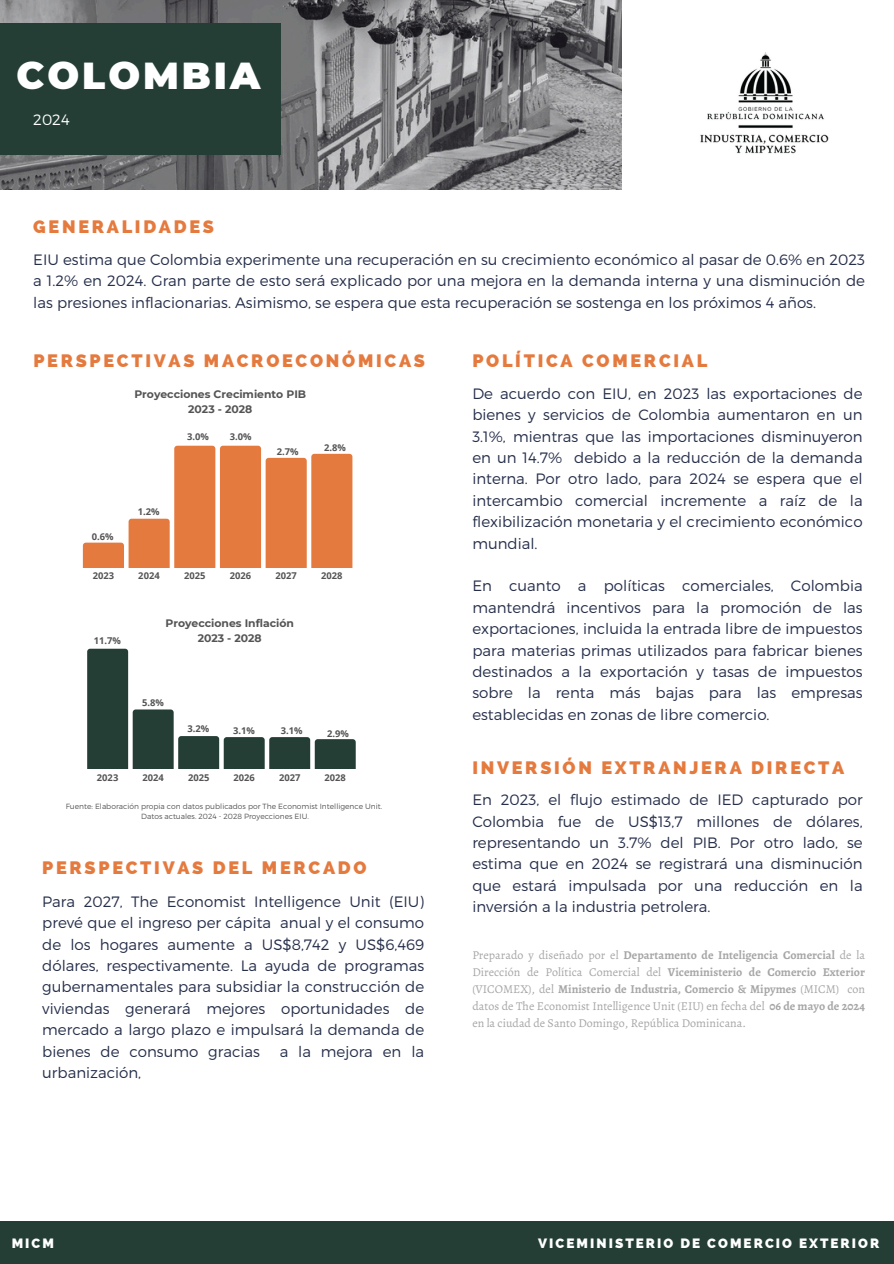
<style>
.page{position:relative;width:894px;height:1264px;background:#fff}
.page>*{position:absolute;margin:0;border:0;box-sizing:border-box;transform-origin:0 0}
.t1{font:900 37.5px "Montserrat";letter-spacing:.08em;color:#fff}
.t2{font:800 18px "Raleway";letter-spacing:.15em;color:#e57a3e}
.t3{font:300 15px/21.3px "Montserrat";color:#252e4a;text-align:justify}
.t4{font:300 15px "Montserrat";color:#fff}
.t5{font:800 13.5px "Raleway";letter-spacing:.15em;color:#fff}
.t6{font:12px/17px "Alegreya";color:#a6a6a6;text-align:justify}
.t7{font:700 10.8px/14.9px "Montserrat";color:#545454;text-align:center}
.t8{font:700 9.3px "Open Sans";color:#545454}
.t9{font:300 7.5px "Montserrat";color:#545454}
.s1{font-weight:700}
</style>
<div class="page">
<img style="left:0;top:0;width:621px;height:189px">
<div style="left:0;top:24px;width:280px;height:131px;background:#243e36"></div>
<svg style="left:83px;top:445px;width:269px;height:122px"></svg>
<svg style="left:87px;top:648px;width:268px;height:120px"></svg>
<img style="left:700px;top:52px;width:129px;height:102px">
<div style="left:0;top:1221px;width:893px;height:42px;background:#243e36"></div>
<h3 class="t1" style="left:16px;top:52px;width:245px">COLOMBIA</h3>
<p class="t4" style="left:33px;top:110px;width:38px">2024</p>
<h3 class="t2" style="left:33px;top:216px;width:182px">GENERALIDADES</h3>
<h2 class="t3" style="left:33px;top:248px;width:833px">EIU estima que Colombia experimente una recuperación en su crecimiento económico al pasar de 0.6% en 2023 a 1.2% en 2024. Gran parte de esto será explicado por una mejora en la demanda interna y una disminución de las presiones inflacionarias. Asimismo, se espera que esta recuperación se sostenga en los próximos 4 años.</h2>
<h2 class="t2" style="left:33px;top:350px;width:393px">PERSPECTIVAS MACROECONÓMICAS</h2>
<h5 class="t7" style="left:134px;top:387px;width:173px">Proyecciones Crecimiento PIB<br>2023 - 2028</h5>
<p class="t8" style="left:92px;top:530px;width:23px">0.6%</p>
<p class="t8" style="left:138px;top:505px;width:23px">1.2%</p>
<p class="t8" style="left:187px;top:430px;width:23px">3.0%</p>
<p class="t8" style="left:230px;top:430px;width:23px">3.0%</p>
<h3 class="t8" style="left:277px;top:445px;width:23px">2.7%</h3>
<p class="t8" style="left:324px;top:441px;width:23px">2.8%</p>
<p class="t8" style="left:93px;top:569px;width:23px">2023</p>
<p class="t8" style="left:138px;top:569px;width:23px">2024</p>
<p class="t8" style="left:184px;top:569px;width:23px">2025</p>
<p class="t8" style="left:230px;top:569px;width:23px">2026</p>
<p class="t8" style="left:275px;top:569px;width:23px">2027</p>
<p class="t8" style="left:321px;top:569px;width:23px">2028</p>
<p class="t7" style="left:165px;top:615px;width:130px">Proyecciones Inflación</p>
<h5 class="t8" style="left:94px;top:634px;width:29px">11.7%</h5>
<p class="t7" style="left:198px;top:630px;width:66px">2023 - 2028</p>
<p class="t8" style="left:142px;top:696px;width:23px">5.8%</p>
<p class="t8" style="left:187px;top:722px;width:23px">3.2%</p>
<p class="t8" style="left:233px;top:724px;width:23px">3.1%</p>
<p class="t8" style="left:280px;top:724px;width:23px">3.1%</p>
<p class="t8" style="left:327px;top:727px;width:23px">2.9%</p>
<p class="t8" style="left:97px;top:770px;width:23px">2023</p>
<p class="t8" style="left:142px;top:770px;width:23px">2024</p>
<p class="t8" style="left:188px;top:770px;width:23px">2025</p>
<p class="t8" style="left:233px;top:770px;width:23px">2026</p>
<p class="t8" style="left:279px;top:770px;width:23px">2027</p>
<p class="t8" style="left:324px;top:770px;width:23px">2028</p>
<h2 class="t9" style="left:66px;top:801px;width:318px">Fuente: Elaboración propia con datos publicados por The Economist Intelligence Unit.</h2>
<h3 class="t9" style="left:141px;top:811px;width:169px">Datos actuales. 2024 - 2028 Proyecciones EIU.</h3>
<p class="t2" style="left:42px;top:857px;width:326px">PERSPECTIVAS DEL MERCADO</p>
<p class="t3" style="left:42px;top:890px;width:383px">Para 2027, The Economist Intelligence Unit (EIU) prevé que el ingreso per cápita anual y el consumo de los hogares aumente a US$8,742 y US$6,469 dólares, respectivamente. La ayuda de programas gubernamentales para subsidiar la construcción de viviendas generará mejores oportunidades de mercado a largo plazo e impulsará la demanda de bienes de consumo gracias</p>
<p class="t3" style="left:279px;top:1039px;width:146px">a la mejora en la</p>
<p class="t3" style="left:42px;top:1061px;width:100px">urbanización,</p>
<p class="t2" style="left:472px;top:350px;width:236px">POLÍTICA COMERCIAL</p>
<h2 class="t3" style="left:472px;top:382px;width:392px">De acuerdo con EIU, en 2023 las exportaciones de bienes y servicios de Colombia aumentaron en un 3.1%, mientras que las importaciones disminuyeron en un 14.7% debido a la reducción de la demanda interna. Por otro lado, para 2024 se espera que el intercambio comercial incremente a raíz de la flexibilización monetaria y el crecimiento económico mundial.</h2>
<h3 class="t3" style="left:472px;top:574px;width:392px">En cuanto a políticas comerciales, Colombia mantendrá incentivos para la promoción de las exportaciones, incluida la entrada libre de impuestos para materias primas utilizados para fabricar bienes destinados a la exportación y tasas de impuestos sobre la renta más bajas para las empresas establecidas en zonas de libre comercio.</h3>
<p class="t2" style="left:472px;top:756px;width:373px">INVERSIÓN EXTRANJERA DIRECTA</p>
<h4 class="t3" style="left:472px;top:788px;width:392px">En 2023, el flujo estimado de IED capturado por Colombia fue de US$13,7 millones de dólares, representando un 3.7% del PIB. Por otro lado, se estima que en 2024 se registrará una disminución que estará impulsada por una reducción en la inversión a la industria petrolera.</h4>
<h6 class="t6" style="left:472px;top:946px;width:394px">Preparado y diseñado por el <span class="s1">Departamento de Inteligencia Comercial</span> de la Dirección de Política Comercial del <span class="s1">Viceministerio de Comercio Exterior </span>(VICOMEX), del <span class="s1">Ministerio de Industria, Comercio &amp; Mipymes</span> (MICM) con datos de The Economist Intelligence Unit (EIU) en fecha del <span class="s1">06 de mayo de 2024</span></h6>
<h4 class="t6" style="left:472px;top:1014px;width:275px">en la ciudad de Santo Domingo, República Dominicana.</h4>
<h3 class="t5" style="left:12px;top:1235px;width:44px">MICM</h3>
<h2 class="t5" style="left:538px;top:1235px;width:342px">VICEMINISTERIO DE COMERCIO EXTERIOR</h2>
</div>
